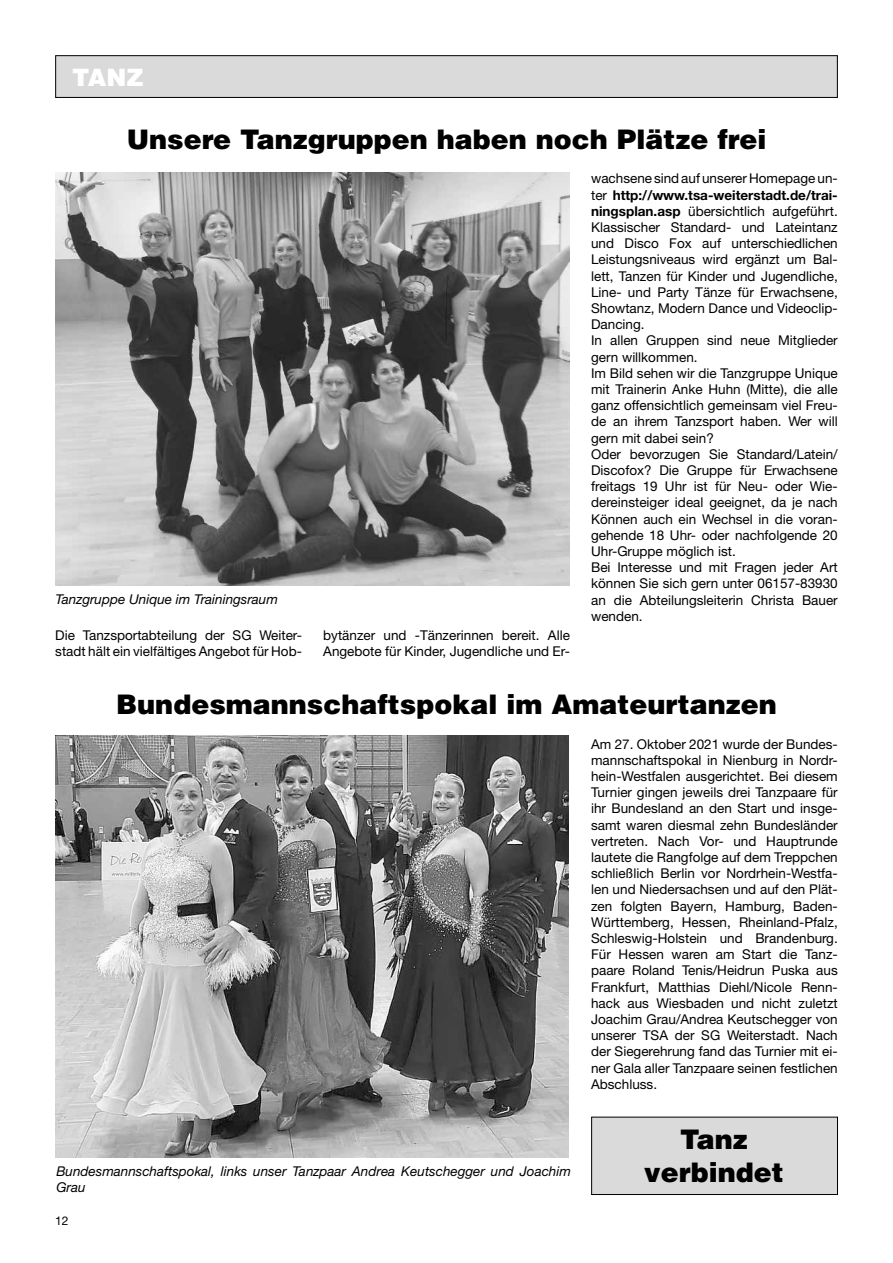
<style>
.page{position:relative;width:893px;height:1263px;background:#fff}
.page>*{position:absolute;margin:0;border:0;box-sizing:border-box;transform-origin:0 0}
.t1{font:900 27px/32.4px "Helvetica";color:#000;text-align:center}
.t2{font:900 24px "Helvetica";color:#fff}
.t3{font:13.5px/16.2px "Helvetica Neue";color:#000}
.t4{font:italic 13.5px/16.2px "Helvetica Neue";color:#000}
.t5{font:12px "Helvetica Neue";color:#000}
.s1{font-weight:700}
</style>
<div class="page">
<div style="left:56px;top:56px;width:781px;height:41px;background:#dadada"></div>
<div style="left:55px;top:55px;width:783px;height:43px;border:1px solid #000"></div>
<img style="left:55px;top:173px;width:515px;height:412px">
<img style="left:55px;top:735px;width:514px;height:423px">
<div style="left:592px;top:1117px;width:245px;height:77px;background:#dadada"></div>
<div style="left:591px;top:1117px;width:247px;height:78px;border:1px solid #000"></div>
<h2 class="t2" style="left:72px;top:62px;width:73px">TANZ</h2>
<h1 class="t1" style="left:127px;top:123px;width:641px">Unsere Tanzgruppen haben noch Plätze frei</h1>
<p class="t4" style="left:55px;top:591px;width:224px">Tanzgruppe Unique im Trainingsraum</p>
<p class="t3" style="left:55px;top:627px;width:248px">Die Tanzsportabteilung der SG Weiter&shy;stadt hält ein vielfältiges Angebot für Hob-</p>
<p class="t3" style="left:323px;top:627px;width:248px">bytänzer und -Tänzerinnen bereit. Alle<br>Angebote für Kinder, Jugendliche und Er-</p>
<p class="t3" style="left:591px;top:170px;width:248px">wachsene sind auf unserer Homepage un&shy;ter <span class="s1">http://www.tsa-weiterstadt.de/trai&shy;ningsplan.asp</span> übersichtlich aufgeführt.<br>Klassischer Standard- und Lateintanz und Disco Fox auf unterschiedlichen Leistungsniveaus wird ergänzt um Bal&shy;lett, Tanzen für Kinder und Jugendliche, Line- und Party Tänze für Erwachsene, Showtanz, Modern Dance und Videoclip-Dancing.<br>In allen Gruppen sind neue Mitglieder gern willkommen.<br>Im Bild sehen wir die Tanzgruppe Unique mit Trainerin Anke Huhn (Mitte), die alle ganz offensichtlich gemeinsam viel Freu&shy;de an ihrem Tanzsport haben. Wer will gern mit dabei sein?<br>Oder bevorzugen Sie Standard/Latein/ Discofox? Die Gruppe für Erwachsene freitags 19 Uhr ist für Neu- oder Wie&shy;dereinsteiger ideal geeignet, da je nach Können auch ein Wechsel in die voran&shy;gehende 18 Uhr- oder nachfolgende 20<br>Uhr-Gruppe möglich ist.<br>Bei Interesse und mit Fragen jeder Art können Sie sich gern unter 06157-83930 an die Abteilungsleiterin Christa Bauer wenden.</p>
<h1 class="t1" style="left:116px;top:688px;width:662px">Bundesmannschaftspokal im Amateurtanzen</h1>
<p class="t4" style="left:56px;top:1163px;width:516px">Bundesmannschaftspokal, links unser Tanzpaar Andrea Keutschegger und Joachim<br>Grau</p>
<p class="t5" style="left:55px;top:1214px;width:15px">12</p>
<p class="t3" style="left:591px;top:735px;width:248px;text-align:justify">Am 27. Oktober 2021 wurde der Bundes&shy;mannschaftspokal in Nienburg in Nordr&shy;hein-Westfalen ausgerichtet. Bei diesem Turnier gingen jeweils drei Tanzpaare für ihr Bundesland an den Start und insge&shy;samt waren diesmal zehn Bundesländer vertreten. Nach Vor- und Hauptrunde lautete die Rangfolge auf dem Treppchen schließlich Berlin vor Nordrhein-Westfa&shy;len und Niedersachsen und auf den Plät&shy;zen folgten Bayern, Hamburg, Baden-Württemberg, Hessen, Rheinland-Pfalz, Schleswig-Holstein und Brandenburg.<br>Für Hessen waren am Start die Tanz&shy;paare Roland Tenis/Heidrun Puska aus Frankfurt, Matthias Diehl/Nicole Renn&shy;hack aus Wiesbaden und nicht zuletzt Joachim Grau/Andrea Keutschegger von unserer TSA der SG Weiterstadt. Nach der Siegerehrung fand das Turnier mit ei&shy;ner Gala aller Tanzpaare seinen festlichen Abschluss.</p>
<h1 class="t1" style="left:644px;top:1123px;width:141px">Tanz verbindet</h1>
</div>
